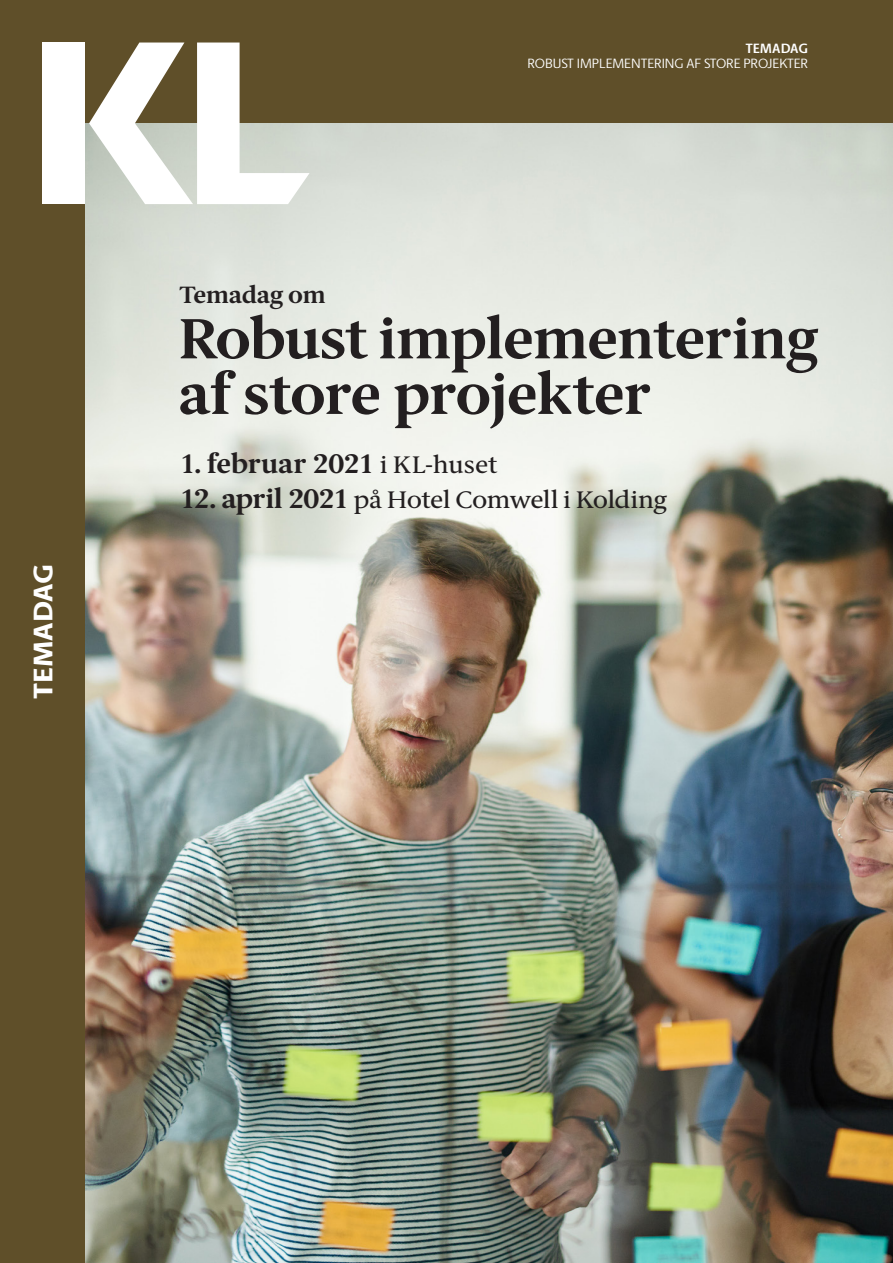
<style>
.page{position:relative;width:893px;height:1263px;background:#5f4f29}
.page>*{position:absolute;margin:0;border:0;box-sizing:border-box;transform-origin:0 0}
.t1{font:700 56.7px "ID Serif";letter-spacing:-.015em;color:#231f20;scale:1.06 1}
.t2{font:700 27px "ID Serif";letter-spacing:-.005em;color:#231f20;scale:1.06 1}
.t3{font:800 27px "ID Sans";letter-spacing:-.005em;color:#fff;scale:1.06 1}
.t4{font:24px "ID Serif";letter-spacing:-.02em;color:#231f20;scale:1.06 1}
.t5{font:700 23.7px "ID Serif";color:#231f20;scale:1.06 1}
.t6{font:300 13.5px "ID Sans";color:#fff}
.t7{font:700 13.5px "ID Sans";color:#fff}
.s1{font-weight:400;font-size:24px}
.s2{font-weight:700;font-size:27px}
</style>
<div class="page">
<img style="left:85px;top:123px;width:808px;height:1140px">
<div style="left:43px;top:43px;width:42px;height:161px;background:#fff"></div>
<svg style="left:89px;top:43px;width:221px;height:161px"></svg>
<p class="t3" style="left:27px;top:699px;width:129px;rotate:-90deg">TEMADAG</p>
<p class="t7" style="left:745px;top:40px;width:64px">TEMADAG</p>
<p class="t6" style="left:528px;top:55px;width:282px">ROBUST IMPLEMENTERING AF STORE PROJEKTER</p>
<p class="t5" style="left:179px;top:280px;width:140px">Temadag om</p>
<p class="t1" style="left:179px;top:304px;width:604px">Robust implementering</p>
<p class="t1" style="left:179px;top:360px;width:447px">af store projekter</p>
<p class="t2" style="left:179px;top:447px;width:302px">1. februar 2021 <span class="s1">i KL-huset</span></p>
<p class="t4" style="left:179px;top:485px;width:461px"><span class="s2">12. april 2021</span> på Hotel Comwell i Kolding</p>
</div>
